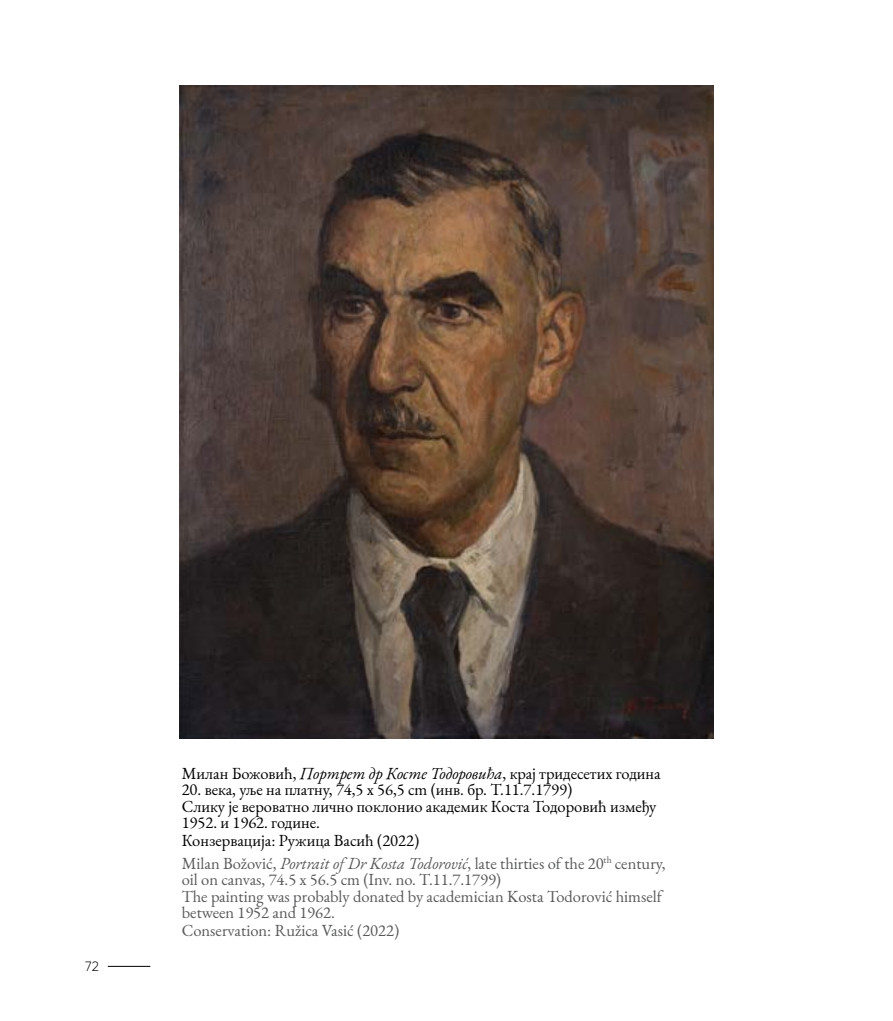
<style>
.page{position:relative;width:893px;height:1021px;background:#fff}
.page>*{position:absolute;margin:0;border:0;box-sizing:border-box;transform-origin:0 0}
.t1{font:16.5px/16.5px "EB Garamond";color:#58595b}
.t2{font:16.5px/16.5px "EB Garamond";color:#000}
.t3{font:300 13.5px "Gilroy";color:#000}
.s1{font-style:italic}
.s2{color:#000}
</style>
<div class="page">
<hr style="left:108px;top:966px;width:42px;height:1px;background:#000">
<img style="left:179px;top:85px;width:535px;height:653px">
<p class="t3" style="left:85px;top:957px;width:15px">72</p>
<p class="t2" style="left:182px;top:765px;width:481px">Милан Божовић, <span class="s1">Портрет др Косте Тодоровића</span>, крај тридесетих година</p>
<p class="t2" style="left:182px;top:781px;width:476px">20. века, уље на платну, 74,5 х 56,5 cm (инв. бр. T.11.7.1799)<br>Слику је вероватно лично поклонио академик Коста Тодоровић између<br>1952. и 1962. године.</p>
<p class="t1" style="left:182px;top:829px;width:485px;line-height:22.5px"><span class="s2">Конзервација: Ружица Васић (2022)<br></span>Milan Božović, <span class="s1">Portrait of Dr Kosta Todorović</span>, late thirties of the 20<sup>th</sup> century,</p>
<p class="t1" style="left:182px;top:871px;width:482px">oil on canvas, 74.5 x 56.5 cm (Inv. no. T.11.7.1799)<br>The painting was probably donated by academician Kosta Todorović himself between 1952 and 1962.</p>
<p class="t1" style="left:182px;top:922px;width:219px">Conservation: Ružica Vasić (2022)</p>
</div>
